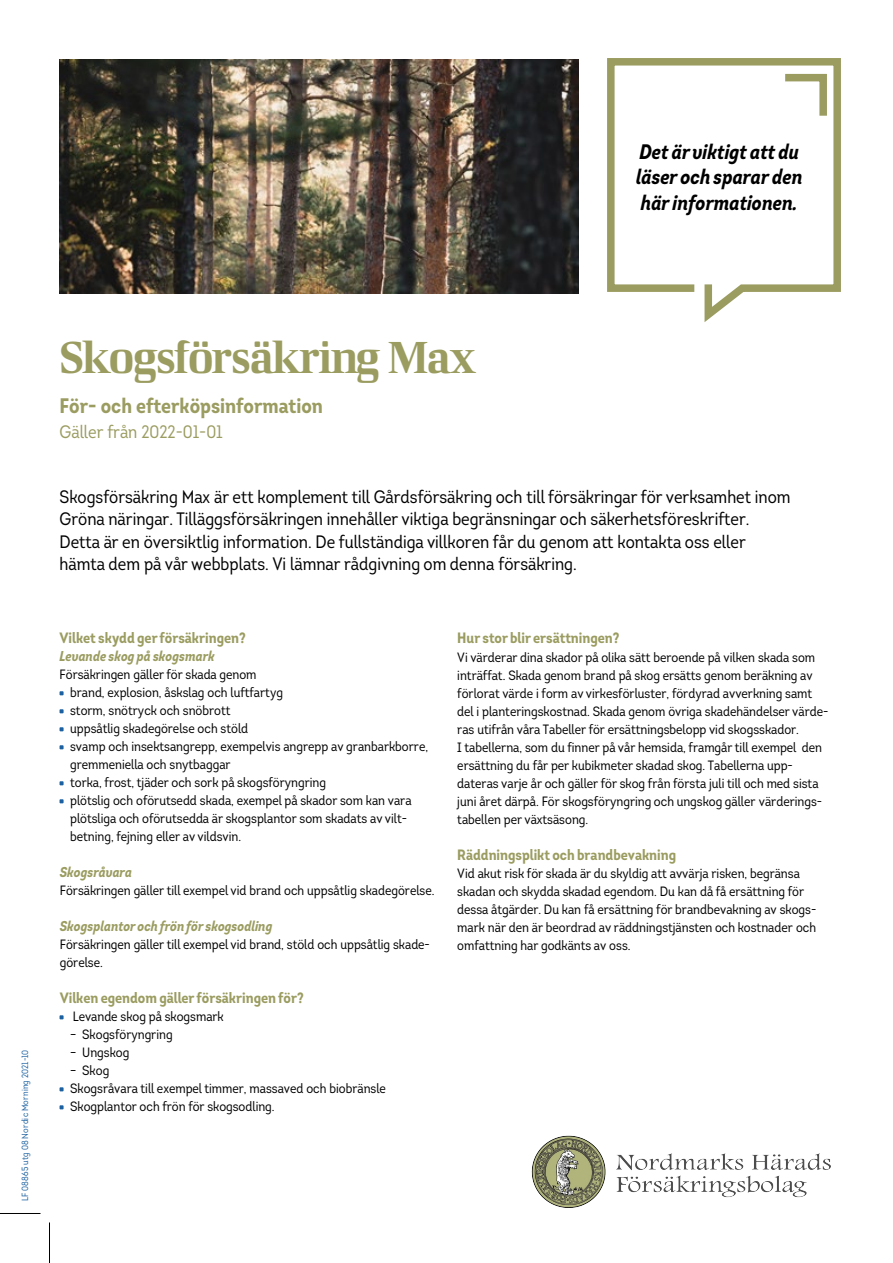
<style>
.page{position:relative;width:893px;height:1263px;background:#fff}
.page>*{position:absolute;margin:0;border:0;box-sizing:border-box;transform-origin:0 0}
.t1{font:45px "LF Rubrik 2";letter-spacing:-.05em;color:#9a9c60}
.t2{font:italic 700 21px/25.5px "Intro Cond";color:#000}
.t3{font:700 21px "Intro Cond";color:#9a9c60}
.t4{font:18px/22.5px "Intro Cond";color:#000}
.t5{font:18px "Intro Cond";color:#9a9c60}
.t6{font:700 15px "Intro Cond";color:#9a9c60}
.t7{font:italic 700 14.25px "Intro Cond";color:#9a9c60}
.t8{font:13.5px/18px "Intro Cond";color:#000}
.t9{font:9px "Intro Cond";letter-spacing:.02em;color:#1b60a0}
</style>
<div class="page">
<svg style="left:607px;top:58px;width:234px;height:264px"></svg>
<svg style="left:778px;top:70px;width:53px;height:53px"></svg>
<hr style="left:0;top:0;width:40px;height:1px;background:#000">
<hr style="left:0;top:1213px;width:40px;height:1px;background:#000">
<hr style="left:49px;top:1222px;width:1px;height:41px;background:#000">
<hr style="left:892px;top:1222px;width:1px;height:41px;background:#000">
<img style="left:60px;top:60px;width:518px;height:233px">
<svg style="left:60px;top:691px;width:4px;height:4px"></svg>
<svg style="left:60px;top:709px;width:4px;height:4px"></svg>
<svg style="left:60px;top:727px;width:4px;height:4px"></svg>
<svg style="left:60px;top:745px;width:4px;height:4px"></svg>
<svg style="left:60px;top:781px;width:4px;height:4px"></svg>
<svg style="left:60px;top:799px;width:4px;height:4px"></svg>
<svg style="left:60px;top:1015px;width:4px;height:4px"></svg>
<svg style="left:60px;top:1087px;width:4px;height:4px"></svg>
<svg style="left:60px;top:1105px;width:4px;height:4px"></svg>
<img style="left:531px;top:1135px;width:299px;height:73px">
<h2 class="t2" style="left:636px;top:139px;width:168px">Det är viktigt att du läser och sparar den här informationen.</h2>
<p class="t9" style="left:19px;top:1201px;width:153px;rotate:-90deg">LF 08865 utg 08 Nordic Morning 2021-10</p>
<h1 class="t1" style="left:60px;top:329px;width:419px">Skogsförsäkring Max</h1>
<h2 class="t3" style="left:60px;top:392px;width:265px">För- och efterköpsinformation</h2>
<h3 class="t5" style="left:60px;top:420px;width:165px">Gäller från 2022-01-01</h3>
<p class="t4" style="left:60px;top:485px;width:733px">Skogsförsäkring Max är ett komplement till Gårdsförsäkring och till försäkringar för verksamhet inom Gröna näringar. Tilläggsförsäkringen innehåller viktiga begränsningar och säkerhetsföreskrifter.<br>Detta är en översiktlig information. De fullständiga villkoren får du genom att kontakta oss eller hämta dem på vår webbplats. Vi lämnar rådgivning om denna försäkring.</p>
<p class="t6" style="left:60px;top:628px;width:188px">Vilket skydd ger försäkringen?</p>
<p class="t7" style="left:60px;top:648px;width:157px">Levande skog på skogsmark</p>
<p class="t8" style="left:70px;top:665px;width:359px;text-indent:-11px">Försäkringen gäller för skada genom<br>brand, explosion, åskslag och luftfartyg<br>storm, snötryck och snöbrott<br>uppsåtlig skadegörelse och stöld<br>svamp och insektsangrepp, exempelvis angrepp av granbarkborre, gremmeniella och snytbaggar<br>torka, frost, tjäder och sork på skogsföryngring<br>plötslig och oförutsedd skada, exempel på skador som kan vara plötsliga och oförutsedda är skogsplantor som skadats av vilt&shy;betning, fejning eller av vildsvin.</p>
<p class="t7" style="left:60px;top:863px;width:74px">Skogsråvara</p>
<p class="t8" style="left:60px;top:882px;width:376px">Försäkringen gäller till exempel vid brand och uppsåtlig skadegörelse.</p>
<p class="t7" style="left:60px;top:917px;width:214px">Skogsplantor och frön för skogsodling</p>
<p class="t8" style="left:60px;top:936px;width:372px">Försäkringen gäller till exempel vid brand, stöld och uppsåtlig skade&shy;görelse.</p>
<p class="t6" style="left:60px;top:988px;width:245px">Vilken egendom gäller försäkringen för?</p>
<p class="t8" style="left:73px;top:1007px;width:153px">Levande skog på skogsmark</p>
<p class="t8" style="left:70px;top:1025px;width:104px">– Skogsföryngring</p>
<p class="t8" style="left:70px;top:1043px;width:61px">– Ungskog</p>
<p class="t8" style="left:70px;top:1061px;width:317px">– Skog<br>Skogsråvara till exempel timmer, massaved och biobränsle<br>Skogplantor och frön för skogsodling.</p>
<p class="t6" style="left:457px;top:628px;width:163px">Hur stor blir ersättningen?</p>
<p class="t8" style="left:457px;top:648px;width:373px">Vi värderar dina skador på olika sätt beroende på vilken skada som inträffat. Skada genom brand på skog ersätts genom beräkning av förlorat värde i form av virkesförluster, fördyrad avverkning samt del i planteringskostnad. Skada genom övriga skadehändelser värde&shy;ras utifrån våra Tabeller för ersättnings belopp vid skogsskador.<br>I tabellerna, som du finner på vår hemsida, framgår till exempel den ersättning du får per kubikmeter skadad skog. Tabellerna upp&shy;dateras varje år och gäller för skog från första juli till och med sista juni året därpå. För skogsföryngring och ungskog gäller värderings&shy;tabellen per växtsäsong.</p>
<p class="t6" style="left:457px;top:845px;width:220px">Räddningsplikt och brandbevakning</p>
<p class="t8" style="left:457px;top:865px;width:360px">Vid akut risk för skada är du skyldig att avvärja risken, begränsa skadan och skydda skadad egendom. Du kan då få ersättning för dessa åtgärder. Du kan få ersättning för brandbevakning av skogs&shy;mark när den är beordrad av räddningstjänsten och kostnader och omfattning har godkänts av oss.</p>
</div>
